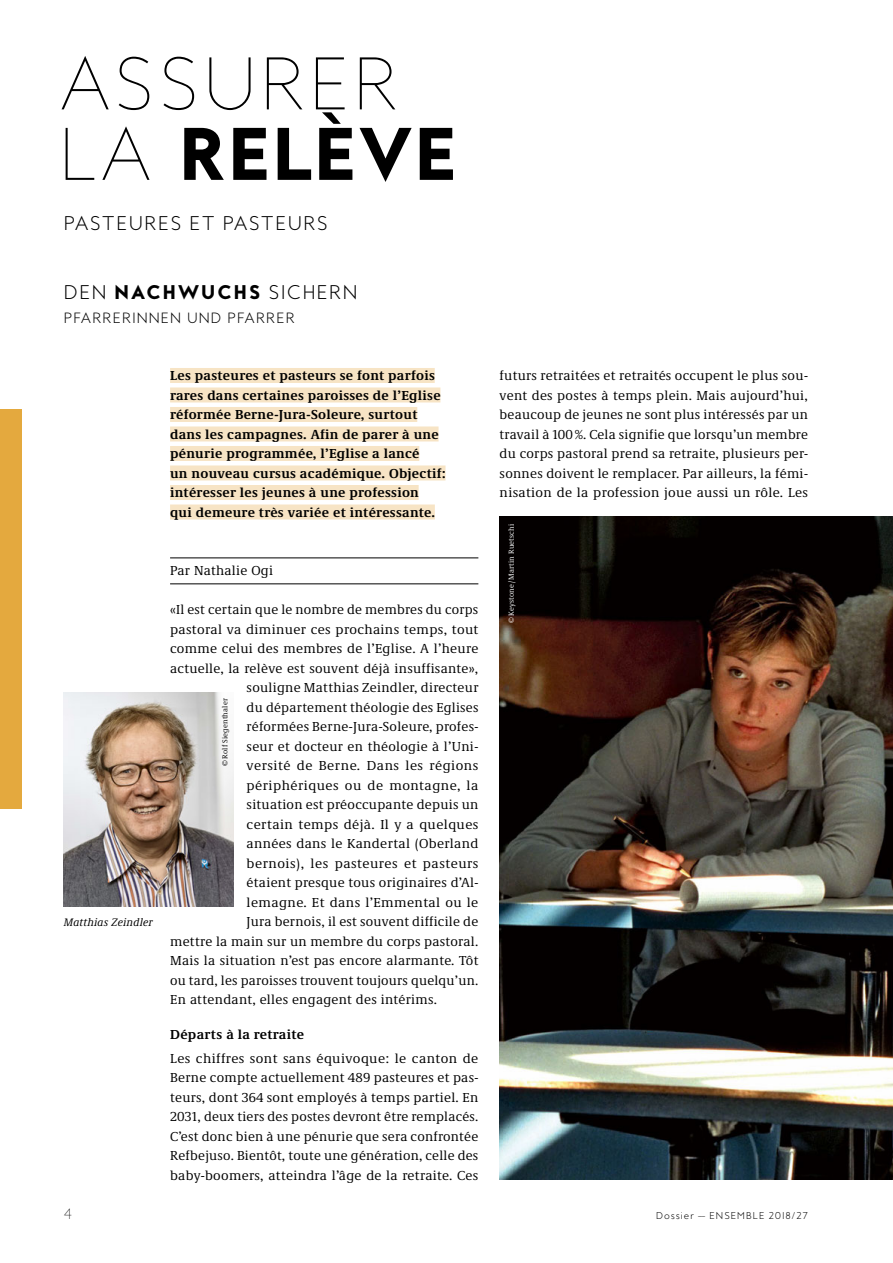
<style>
.page{position:relative;width:893px;height:1263px;background:#fff}
.page>*{position:absolute;margin:0;border:0;box-sizing:border-box;transform-origin:0 0}
.t1{font:100 67.5px/70.5px "MB Empire";letter-spacing:.06em;color:#000}
.t2{font:300 18px "MB Empire";letter-spacing:.08em;color:#000}
.t3{font:13.5px/19.5px "Demos Next Pro";letter-spacing:.02em;color:#000;text-align:justify}
.t4{font:700 13.5px/19.5px "Demos Next Pro";letter-spacing:.02em;color:#000}
.t5{font:300 13.5px "MB Empire";letter-spacing:.08em;color:#000}
.t6{font:100 13.5px "MB Empire";color:#000}
.t7{font:italic 11.25px "Demos Next Pro";letter-spacing:.02em;color:#000}
.t8{font:300 9px "MB Empire";letter-spacing:.11em;color:#000}
.t9{font:7.5px "Demos Next Pro";letter-spacing:.02em;color:#fff}
.t10{font:7.5px "Demos Next Pro";letter-spacing:.02em;color:#000}
.s1{font-weight:800}
</style>
<div class="page">
<div style="left:170px;top:368px;width:265px;height:15px;background:#f7e4c5"></div>
<div style="left:170px;top:387px;width:270px;height:15px;background:#f7e4c5"></div>
<div style="left:170px;top:407px;width:247px;height:15px;background:#f7e4c5"></div>
<div style="left:170px;top:426px;width:269px;height:15px;background:#f7e4c5"></div>
<div style="left:170px;top:446px;width:249px;height:15px;background:#f7e4c5"></div>
<div style="left:170px;top:465px;width:275px;height:15px;background:#f7e4c5"></div>
<div style="left:170px;top:485px;width:249px;height:15px;background:#f7e4c5"></div>
<div style="left:170px;top:504px;width:265px;height:15px;background:#f7e4c5"></div>
<hr style="left:170px;top:558px;width:308px;height:1px;background:#000">
<hr style="left:170px;top:584px;width:308px;height:1px;background:#000">
<img style="left:500px;top:517px;width:393px;height:663px">
<img style="left:64px;top:692px;width:170px;height:215px">
<div style="left:0;top:409px;width:21px;height:400px;background:#e4a93e"></div>
<h1 class="t1" style="left:60px;top:48px;width:400px">ASSURER<br>LA <span class="s1">RELÈVE</span></h1>
<h2 class="t2" style="left:64px;top:211px;width:266px">PASTEURES ET PASTEURS</h2>
<h2 class="t2" style="left:64px;top:280px;width:295px">DEN <span class="s1">NACHWUCHS</span> SICHERN</h2>
<p class="t5" style="left:64px;top:309px;width:233px">PFARRERINNEN UND PFARRER</p>
<p class="t4" style="left:170px;top:365px;width:277px">Les pasteures et pasteurs se font parfois rares dans certaines paroisses de l’Eglise réformée Berne-Jura-Soleure, surtout dans les campagnes. Afin de parer à une pénurie programmée, l’Eglise a lancé<br>un nouveau cursus académique. Objectif: intéresser les jeunes à une profession<br>qui demeure très variée et intéressante.</p>
<p class="t7" style="left:64px;top:915px;width:91px">Matthias Zeindler</p>
<p class="t3" style="left:170px;top:560px;width:105px">Par Nathalie Ogi</p>
<p class="t3" style="left:170px;top:599px;width:310px">«Il est certain que le nombre de membres du corps</p>
<p class="t3" style="left:170px;top:619px;width:310px">pastoral va diminuer ces prochains temps, tout</p>
<p class="t3" style="left:170px;top:638px;width:310px">comme celui des membres de l’Eglise. A l’heure</p>
<p class="t3" style="left:170px;top:658px;width:310px">actuelle, la relève est souvent déjà insuffisante»,</p>
<p class="t3" style="left:247px;top:677px;width:233px">souligne Matthias Zeindler, directeur</p>
<p class="t3" style="left:247px;top:697px;width:233px">du département théologie des Eglises</p>
<p class="t3" style="left:247px;top:716px;width:233px">réformées Berne-Jura-Soleure, profes-</p>
<p class="t3" style="left:247px;top:736px;width:233px">seur et docteur en théologie à l’Uni-</p>
<p class="t3" style="left:247px;top:755px;width:233px">versité de Berne. Dans les régions</p>
<p class="t3" style="left:247px;top:775px;width:233px">périphériques ou de montagne, la</p>
<p class="t3" style="left:247px;top:794px;width:233px">situation est préoccupante depuis un</p>
<p class="t3" style="left:247px;top:814px;width:233px">certain temps déjà. Il y a quelques</p>
<p class="t3" style="left:247px;top:833px;width:233px">années dans le Kandertal (Oberland</p>
<p class="t3" style="left:247px;top:853px;width:233px">bernois), les pasteures et pasteurs</p>
<p class="t3" style="left:247px;top:872px;width:233px">étaient presque tous originaires d’Al-</p>
<p class="t3" style="left:247px;top:892px;width:233px">lemagne. Et dans l’Emmental ou le</p>
<p class="t3" style="left:247px;top:911px;width:233px">Jura bernois, il est souvent difficile de</p>
<p class="t3" style="left:170px;top:931px;width:310px">mettre la main sur un membre du corps pastoral.</p>
<p class="t3" style="left:170px;top:950px;width:310px">Mais la situation n’est pas encore alarmante. Tôt</p>
<p class="t3" style="left:170px;top:970px;width:310px">ou tard, les paroisses trouvent toujours quelqu’un.</p>
<p class="t3" style="left:170px;top:989px;width:269px">En attendant, elles engagent des intérims.</p>
<p class="t4" style="left:170px;top:1023px;width:136px">Départs à la retraite</p>
<p class="t3" style="left:170px;top:1048px;width:310px">Les chiffres sont sans équivoque: le canton de Berne compte actuellement 489 pasteures et pas&shy;teurs, dont 364 sont employés à temps partiel. En 2031, deux tiers des postes devront être remplacés.<br>C’est donc bien à une pénurie que sera confrontée Refbejuso. Bientôt, toute une génération, celle des baby-boomers, atteindra l’âge de la retraite. Ces</p>
<p class="t10" style="left:220px;top:766px;width:69px;rotate:-90deg">© Rolf Siegenthaler</p>
<p class="t3" style="left:500px;top:365px;width:310px">futurs retraitées et retraités occupent le plus sou&shy;vent des postes à temps plein. Mais aujourd’hui, beaucoup de jeunes ne sont plus intéressés par un travail à 100 %. Cela signifie que lorsqu’un membre du corps pastoral prend sa retraite, plusieurs per&shy;sonnes doivent le remplacer. Par ailleurs, la fémi&shy;nisation de la profession joue aussi un rôle. Les</p>
<p class="t9" style="left:506px;top:623px;width:101px;rotate:-90deg">© Keystone / Martin Ruetschi</p>
<p class="t6" style="left:64px;top:1205px;width:10px">4</p>
<p class="t8" style="left:656px;top:1209px;width:153px">Dossier —– ENSEMBLE 2018/27</p>
</div>
